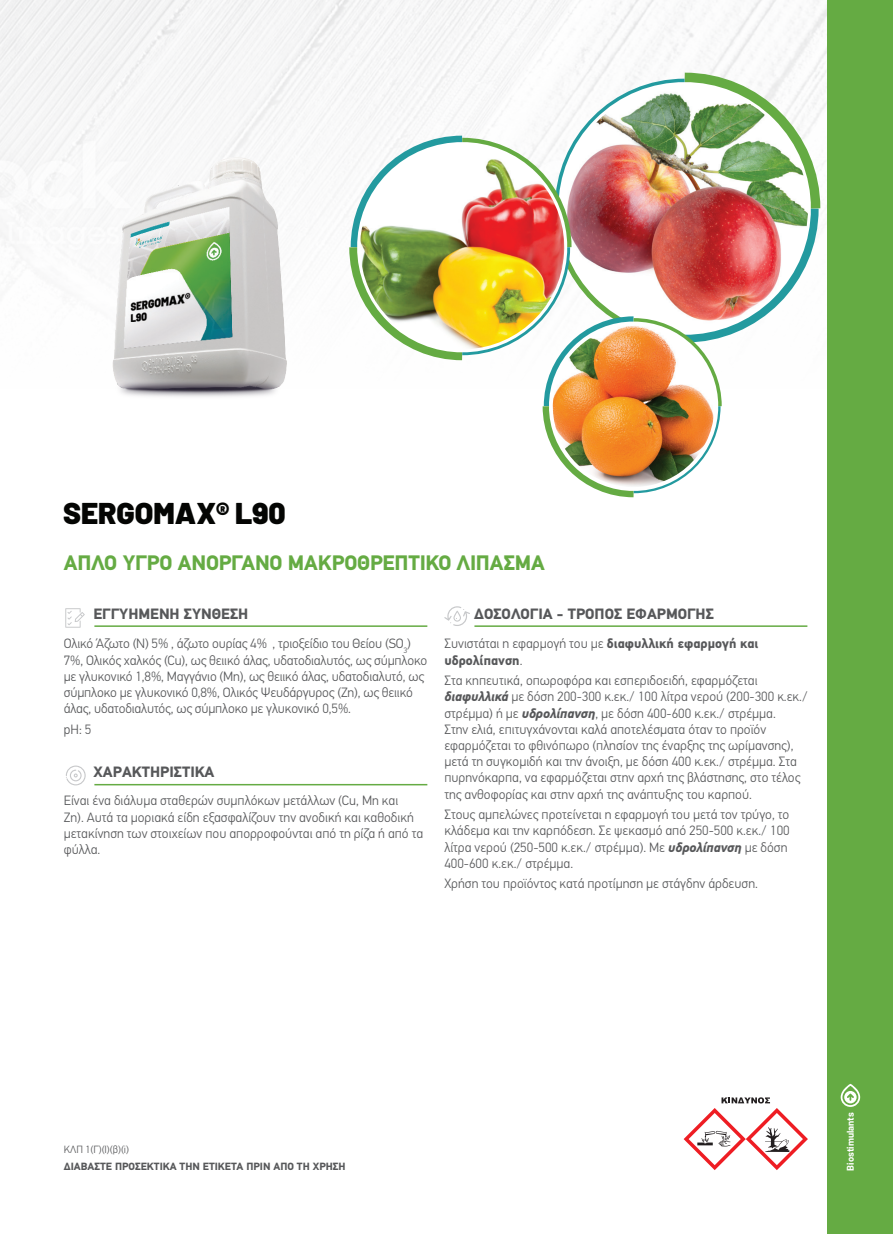
<style>
.page{position:relative;width:893px;height:1234px;background:#fff}
.page>*{position:absolute;margin:0;border:0;box-sizing:border-box;transform-origin:0 0}
.t1{font:900 30px "Barlow";color:#040503}
.t2{font:700 21px "PF Din Text Pro";letter-spacing:-.005em;color:#65ab43}
.t3{font:700 15px "PF Din Text Pro";color:#57585a}
.t4{font:300 13.5px/16.2px "PF Din Text Pro";color:#57585a}
.t5{font:700 13.5px/16.2px "PF Din Text Pro";color:#57585a}
.t6{font:700 10.5px "PF Din Text Pro";color:#57585a}
.t7{font:300 10.5px "PF Din Text Pro";color:#57585a}
.t8{font:700 9.45px "Barlow";color:#fff}
.s1{font-weight:300}
.s2{font-weight:700;font-style:italic}
</style>
<div class="page">
<img style="left:0;top:0;width:828px;height:623px">
<div style="left:828px;top:0;width:65px;height:1233px;background:#65ab43"></div>
<img style="left:106px;top:154px;width:188px;height:245px">
<svg style="left:65px;top:608px;width:20px;height:19px"></svg>
<hr style="left:94px;top:625px;width:333px;height:1px;background:#65ab43">
<hr style="left:94px;top:783px;width:333px;height:2px;background:#65ab43">
<svg style="left:66px;top:765px;width:20px;height:20px"></svg>
<svg style="left:841px;top:1083px;width:19px;height:23px"></svg>
<hr style="left:474px;top:625px;width:333px;height:1px;background:#65ab43">
<svg style="left:444px;top:606px;width:26px;height:20px"></svg>
<svg style="left:684px;top:1097px;width:124px;height:72px"></svg>
<img style="left:341px;top:63px;width:487px;height:440px">
<img style="left:346px;top:145px;width:233px;height:219px">
<img style="left:541px;top:325px;width:185px;height:173px">
<h1 class="t1" style="left:63px;top:490px;width:224px">SERGOMAX® L90</h1>
<p class="t2" style="left:64px;top:550px;width:483px">ΑΠΛΟ ΥΓΡΟ ΑΝΟΡΓΑΝΟ ΜΑΚΡΟΘΡΕΠΤΙΚΟ ΛΙΠΑΣΜΑ</p>
<p class="t3" style="left:94px;top:605px;width:156px">ΕΓΓΥΗΜΕΝΗ ΣΥΝΘΕΣΗ</p>
<p class="t4" style="left:64px;top:635px;width:365px">Oλικό Άζωτο (N) 5% , άζωτο oυρίας 4% , τριοξείδιο του Θείου (SO<sub>3</sub>)<br>7%, Oλικός χαλκός (Cu), ως θειικό άλας, υδατοδιαλυτός, ως σύμπλοκο με γλυκονικό 1,8%, Μαγγάνιο (Mn), ως θειικό άλας, υδατοδιαλυτό, ως σύμπλοκο με γλυκονικό 0,8%, Oλικός Ψευδάργυρος (Zn), ως θειικό άλας, υδατοδιαλυτός, ως σύμπλοκο με γλυκονικό 0,5%.</p>
<p class="t4" style="left:64px;top:720px;width:29px">pH: 5</p>
<p class="t3" style="left:94px;top:762px;width:122px">ΧΑΡΑΚΤΗΡΙΣΤΙΚΑ</p>
<p class="t4" style="left:64px;top:792px;width:361px">Είναι ένα διάλυμα σταθερών συμπλόκων μετάλλων (Cu, Mn και<br>Zn). Αυτά τα μοριακά είδη εξασφαλίζουν την ανοδική και καθοδική μετακίνηση των στοιχείων που απορροφούνται από τη ρίζα ή από τα φύλλα.</p>
<p class="t3" style="left:474px;top:605px;width:241px">ΔΟΣΟΛΟΓΙΑ - ΤΡΟΠΟΣ ΕΦΑΡΜΟΓΗΣ</p>
<p class="t5" style="left:444px;top:635px;width:316px"><span class="s1">Συνιστάται η εφαρμογή του με</span> διαφυλλική εφαρμογή και υδρολίπανση<span class="s1">.</span></p>
<p class="t4" style="left:444px;top:672px;width:365px">Στα κηπευτικά, οπωροφόρα και εσπεριδοειδή, εφαρμόζεται <span class="s2">διαφυλλικά</span> με δόση 200-300 κ.εκ./ 100 λίτρα νερού (200-300 κ.εκ./ στρέμμα) ή με <span class="s2">υδρολίπανση</span>, με δόση 400-600 κ.εκ./ στρέμμα.<br>Στην ελιά, επιτυγχάνονται καλά αποτελέσματα όταν το προϊόν εφαρμόζεται το φθινόπωρο (πλησίον της έναρξης της ωρίμανσης), μετά τη συγκομιδή και την άνοιξη, με δόση 400 κ.εκ./ στρέμμα. Στα πυρηνόκαρπα, να εφαρμόζεται στην αρχή της βλάστησης, στο τέλος της ανθοφορίας και στην αρχή της ανάπτυξης του καρπού.</p>
<p class="t4" style="left:444px;top:806px;width:347px">Στους αμπελώνες προτείνεται η εφαρμογή του μετά τον τρύγο, το κλάδεμα και την καρπόδεση. Σε ψεκασμό από 250-500 κ.εκ./ 100 λίτρα νερού (250-500 κ.εκ./ στρέμμα). Με <span class="s2">υδρολίπανση</span> με δόση 400-600 κ.εκ./ στρέμμα.</p>
<p class="t4" style="left:444px;top:875px;width:315px">Χρήση του προϊόντος κατά προτίμηση με στάγδην άρδευση.</p>
<p class="t7" style="left:64px;top:1143px;width:67px">ΚΛΠ 1(Γ)(I)(β)(i)</p>
<p class="t6" style="left:64px;top:1159px;width:283px">ΔΙΑΒΑΣΤΕ ΠΡΟΣΕΚΤΙΚΑ ΤΗΝ ΕΤΙΚΕΤΑ ΠΡΙΝ ΑΠΟ ΤΗ ΧΡΗΣΗ</p>
<p class="t8" style="left:843px;top:1170px;width:60px;rotate:-90deg">Biostimulants</p>
</div>
